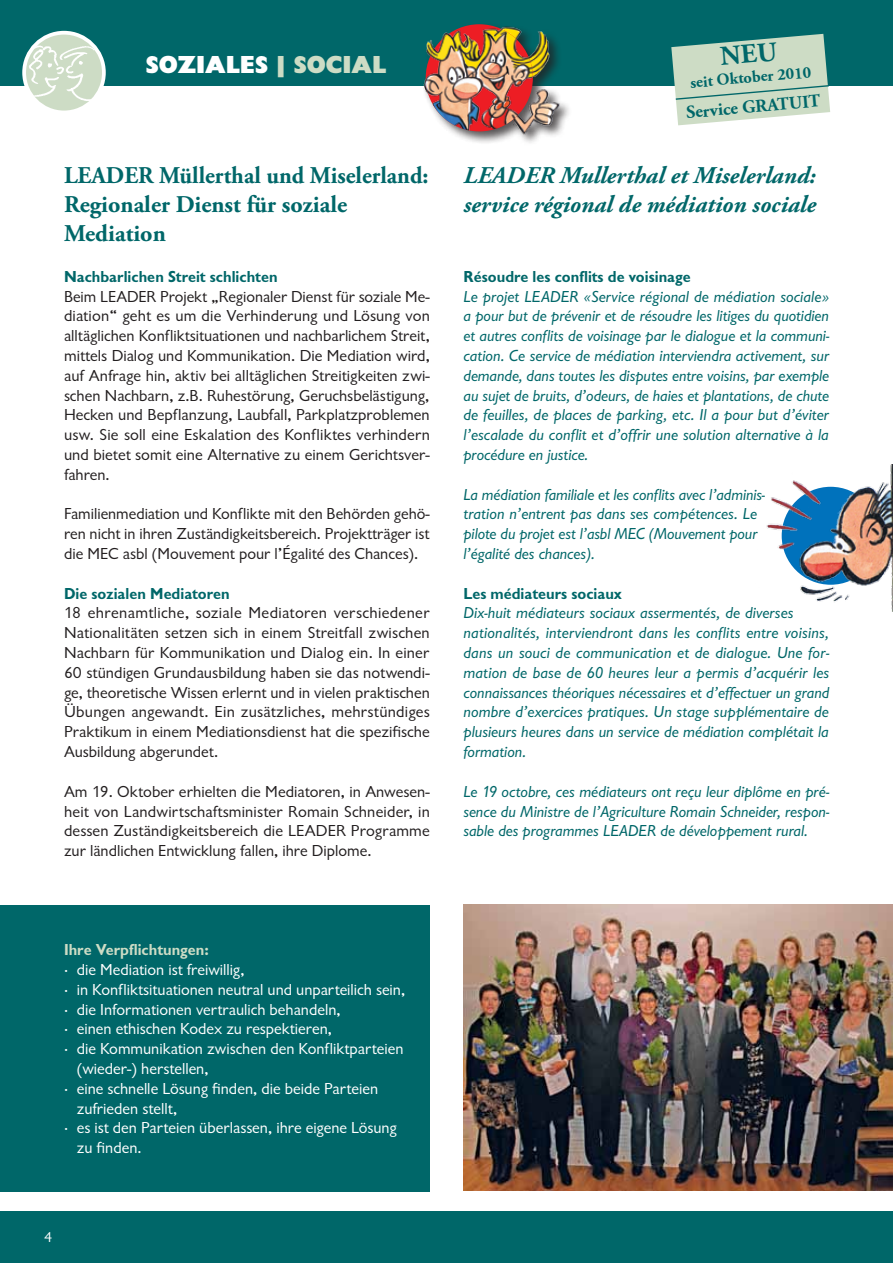
<style>
.page{position:relative;width:893px;height:1263px;background:#fff}
.page>*{position:absolute;margin:0;border:0;box-sizing:border-box;transform-origin:0 0}
.t1{font:800 25.5px "Chantilly";color:#fff}
.t2{font:700 24px/28.8px "Adobe Garamond Pro";color:#006769}
.t3{font:italic 700 24px/28.8px "Adobe Garamond Pro";color:#006769}
.t4{font:700 18px "Adobe Garamond Pro";color:#006769}
.t5{font:16.5px/19.8px "Chantilly";color:#231f20;text-align:justify}
.t6{font:italic 16.5px/19.8px "Chantilly";color:#006769;text-align:justify}
.t7{font:16.5px "Chantilly";color:#fff}
.t8{font:700 16.5px "Chantilly";color:#006769}
.t9{font:700 16.5px "Chantilly";color:#cddcc5}
.t10{font:700 16.35px "Adobe Garamond Pro";color:#006769}
.t11{font:15px "Chantilly";color:#fff}
.s1{color:#cddcc5}
</style>
<div class="page">
<div style="left:0;top:1212px;width:893px;height:51px;background:#006769"></div>
<div style="left:0;top:0;width:893px;height:85px;background:#006769"></div>
<svg style="left:24px;top:33px;width:80px;height:79px"></svg>
<div style="left:22px;top:31px;width:84px;height:83px;border:4px solid #fff;border-radius:50%"></div>
<img style="left:25px;top:44px;width:77px;height:58px">
<img style="left:463px;top:905px;width:430px;height:286px">
<div style="left:0;top:905px;width:430px;height:286px;background:#006769"></div>
<img style="left:412px;top:24px;width:162px;height:119px">
<img style="left:426px;top:24px;width:107px;height:107px;border-radius:54px">
<img style="left:766px;top:465px;width:127px;height:146px">
<svg style="left:671px;top:34px;width:159px;height:91px"></svg>
<h1 class="t1" style="left:146px;top:50px;width:242px">SOZIALES <span class="s1">| SOCIAL</span></h1>
<p class="t10" style="left:689px;top:73px;width:123px;rotate:-5deg">seit Oktober 2010</p>
<p class="t4" style="left:685px;top:102px;width:136px;rotate:-5deg">Service GRATUIT</p>
<h2 class="t2" style="left:64px;top:162px;width:366px">LEADER Müllerthal und Miselerland:<br>Regionaler Dienst für soziale<br>Mediation</h2>
<h2 class="t3" style="left:463px;top:162px;width:354px">LEADER Mullerthal et Miselerland: service régional de médiation sociale</h2>
<p class="t8" style="left:64px;top:267px;width:215px">Nachbarlichen Streit schlichten</p>
<p class="t5" style="left:64px;top:287px;width:367px">Beim LEADER Projekt „Regionaler Dienst für soziale Me&shy;diation“ geht es um die Verhinderung und Lösung von alltäglichen Konfliktsituationen und nachbarlichem Streit, mittels Dialog und Kommunikation. Die Mediation wird, auf Anfrage hin, aktiv bei alltäglichen Streitigkeiten zwi&shy;schen Nachbarn, z.B. Ruhestörung, Geruchsbelästigung, Hecken und Bepflanzung, Laubfall, Parkplatzproblemen usw. Sie soll eine Eskalation des Konfliktes verhindern und bietet somit eine Alternative zu einem Gerichtsver&shy;fahren.</p>
<p class="t5" style="left:64px;top:504px;width:367px">Familienmediation und Konflikte mit den Behörden gehö&shy;ren nicht in ihren Zuständigkeitsbereich. Projektträger ist die MEC asbl (Mouvement pour l’Égalité des Chances).</p>
<p class="t8" style="left:64px;top:584px;width:167px">Die sozialen Mediatoren</p>
<p class="t5" style="left:64px;top:603px;width:367px">18 ehrenamtliche, soziale Mediatoren verschiedener Nationalitäten setzen sich in einem Streitfall zwischen Nachbarn für Kommunikation und Dialog ein. In einer 60 stündigen Grundausbildung haben sie das notwendi&shy;ge, theoretische Wissen erlernt und in vielen praktischen Übungen angewandt. Ein zusätzliches, mehrstündiges Praktikum in einem Mediationsdienst hat die spezifische Ausbildung abgerundet.</p>
<p class="t5" style="left:64px;top:782px;width:367px">Am 19. Oktober erhielten die Mediatoren, in Anwesen&shy;heit von Landwirtschaftsminister Romain Schneider, in dessen Zuständigkeitsbereich die LEADER Programme zur ländlichen Entwicklung fallen, ihre Diplome.</p>
<p class="t8" style="left:463px;top:267px;width:229px">Résoudre les conflits de voisinage</p>
<p class="t6" style="left:463px;top:287px;width:367px">Le projet LEADER «Service régional de médiation sociale» a pour but de prévenir et de résoudre les litiges du quotidien et autres conflits de voisinage par le dialogue et la communi&shy;cation. Ce service de médiation interviendra activement, sur demande, dans toutes les disputes entre voisins, par exemple au sujet de bruits, d’odeurs, de haies et plantations, de chute de feuilles, de places de parking, etc. Il a pour but d’éviter l’escalade du conflit et d’offrir une solution alternative à la procédure en justice.</p>
<p class="t6" style="left:463px;top:485px;width:303px;text-align:left">La médiation familiale et les conflits avec l’adminis&shy;tration n’entrent pas dans ses compétences. Le pilote du projet est l’asbl MEC (Mouvement pour l’égalité des chances).</p>
<p class="t8" style="left:463px;top:584px;width:160px">Les médiateurs sociaux</p>
<p class="t6" style="left:463px;top:603px;width:367px;text-align:left">Dix-huit médiateurs sociaux assermentés, de diverses nationalités, interviendront dans les conflits entre voisins, dans un souci de communication et de dialogue. Une for&shy;mation de base de 60 heures leur a permis d’acquérir les connaissances théoriques nécessaires et d’effectuer un grand nombre d’exercices pratiques. Un stage supplémentaire de plusieurs heures dans un service de médiation complétait la formation.</p>
<p class="t6" style="left:463px;top:782px;width:367px">Le 19 octobre, ces médiateurs ont reçu leur diplôme en pré&shy;sence du Ministre de l’Agriculture Romain Schneider, respon&shy;sable des programmes LEADER de développement rural.</p>
<p class="t9" style="left:64px;top:940px;width:146px">Ihre Verpflichtungen:</p>
<p class="t7" style="left:64px;top:960px;width:182px">· die Mediation ist freiwillig,</p>
<p class="t7" style="left:64px;top:980px;width:343px">· in Konfliktsituationen neutral und unparteilich sein,</p>
<p class="t7" style="left:64px;top:1000px;width:278px">· die Informationen vertraulich behandeln,</p>
<p class="t7" style="left:64px;top:1020px;width:270px">· einen ethischen Kodex zu respektieren,</p>
<p class="t7" style="left:64px;top:1040px;width:341px">· die Kommunikation zwischen den Konfliktparteien</p>
<p class="t7" style="left:77px;top:1059px;width:133px">(wieder-) herstellen,</p>
<p class="t7" style="left:64px;top:1079px;width:316px">· eine schnelle Lösung finden, die beide Parteien</p>
<p class="t7" style="left:77px;top:1099px;width:102px">zufrieden stellt,</p>
<p class="t7" style="left:64px;top:1119px;width:334px">· es ist den Parteien überlassen, ihre eigene Lösung</p>
<p class="t7" style="left:77px;top:1139px;width:66px">zu finden.</p>
<p class="t11" style="left:44px;top:1229px;width:9px">4</p>
</div>
